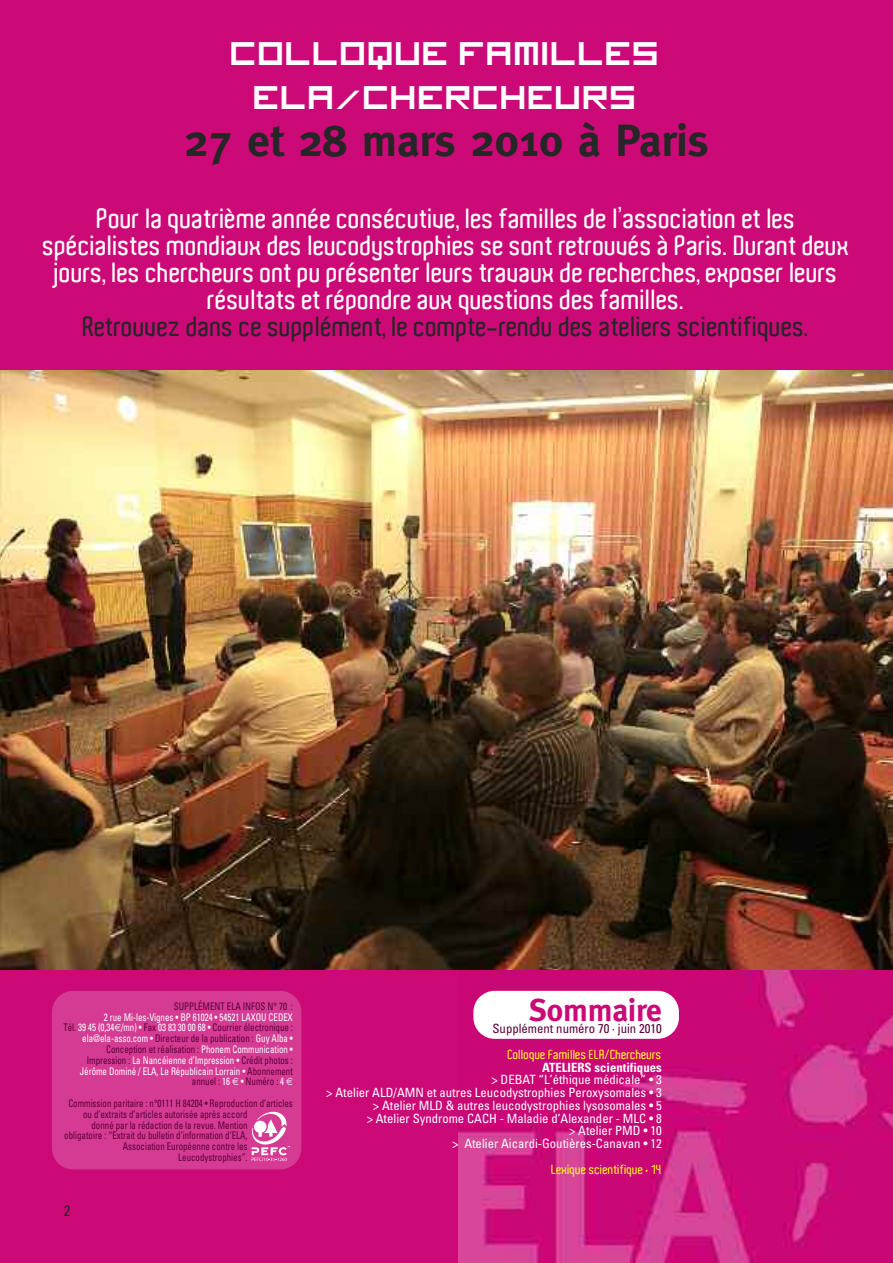
<style>
.page{position:relative;width:893px;height:1263px;background:#cb0a78}
.page>*{position:absolute;margin:0;border:0;box-sizing:border-box;transform-origin:0 0}
.t1{font:700 45px "Meta";color:#272627}
.t2{font:36.6px/44px "ELA imagine";color:#fff;text-align:center}
.t3{font:700 31.5px "Meta";color:#cb0a78}
.t4{font:600 27px/27px "Aldo";color:#fff;text-align:center}
.t5{font:600 27px "Aldo";color:#272627}
.t6{font:condensed 15px "Univers";color:#272627}
.t7{font:condensed 12.75px/12.8px "Univers";color:#fff;text-align:right}
.t8{font:600 12.75px "Aldo";color:#fff12a}
.t9{font:condensed 12.75px "Univers";color:#5a0038}
.t10{font:700 condensed 12.75px "Univers";color:#fff}
.t11{font:condensed 10.5px "Univers";color:#5a0038;scale:.85 1}
.t12{font:condensed 10.5px "Univers";color:#fff;scale:.85 1}
.s1{color:#fff}
.s2{color:#5a0038}
</style>
<div class="page">
<img style="left:458px;top:970px;width:435px;height:293px">
<div style="left:473px;top:991px;width:206px;height:48px;background:#fff;border-radius:21px"></div>
<img style="left:0;top:370px;width:893px;height:600px">
<div style="left:52px;top:991px;width:249px;height:178px;background:#d53b93"></div>
<h2 class="t2" style="left:232px;top:34px;width:431px">COLLOQUE FAMILLES<br>ELA/CHERCHEURS</h2>
<h1 class="t1" style="left:184px;top:114px;width:526px">27 et 28 mars 2010 à Paris</h1>
<p class="t4" style="left:43px;top:206px;width:808px">Pour la quatrième année consécutive, les familles de l’association et les spécialistes mondiaux des leucodystrophies se sont retrouvés à Paris. Durant deux jours, les chercheurs ont pu présenter leurs travaux de recherches, exposer leurs résultats et répondre aux questions des familles.</p>
<h3 class="t5" style="left:83px;top:313px;width:728px">Retrouvez dans ce supplément, le compte-rendu des ateliers scientifiques.</h3>
<p class="t11" style="left:174px;top:1002px;width:141px">SUPPLÉMENT ELA INFOS N° 70 :</p>
<p class="t12" style="left:104px;top:1013px;width:224px">2 rue Mi-les-Vignes • BP 61024 • 54521 LAXOU CEDEX</p>
<p class="t11" style="left:63px;top:1024px;width:272px">Tél. <span class="s1">39 45 (0,34 /mn) •</span> Fax <span class="s1">03 83 30 00 68 •</span> Courrier électronique :</p>
<p class="t12" style="left:82px;top:1034px;width:249px">ela@ela-asso.com • <span class="s2">Directeur de la publication :</span> Guy Alba •</p>
<p class="t11" style="left:106px;top:1045px;width:221px">Conception et réalisation : <span class="s1">Phonem Communication •</span></p>
<p class="t12" style="left:87px;top:1056px;width:244px"><span class="s2">Impression :</span> La Nancéienne d’Impression • <span class="s2">Crédit photos :</span></p>
<p class="t12" style="left:80px;top:1067px;width:252px">Jérôme Dominé / ELA, Le Républicain Lorrain • <span class="s2">Abonnement</span></p>
<p class="t11" style="left:192px;top:1078px;width:110px">annuel : <span class="s1">16 •</span> Numéro : <span class="s1">4</span></p>
<p class="t11" style="left:68px;top:1099px;width:266px">Commission paritaire : n°0111 H 84204 • Reproduction d’articles</p>
<p class="t11" style="left:83px;top:1110px;width:195px">ou d’extraits d’articles autorisée après accord</p>
<p class="t11" style="left:92px;top:1121px;width:185px">donné par la rédaction de la revue. Mention</p>
<p class="t11" style="left:64px;top:1132px;width:217px">obligatoire : “Extrait du bulletin d’information d’ELA,</p>
<p class="t11" style="left:123px;top:1142px;width:148px">Association Européenne contre les</p>
<p class="t11" style="left:178px;top:1153px;width:83px">Leucodystrophies”.</p>
<h3 class="t6" style="left:64px;top:1205px;width:8px">2</h3>
<h3 class="t3" style="left:529px;top:991px;width:134px">Sommaire</h3>
<p class="t9" style="left:493px;top:1024px;width:171px">Supplément numéro 70 · juin 2010</p>
<p class="t8" style="left:508px;top:1048px;width:155px">Colloque Familles ELA/Chercheurs</p>
<p class="t10" style="left:542px;top:1062px;width:121px">ATELIERS scientifiques</p>
<p class="t7" style="left:326px;top:1074px;width:337px">&gt; DEBAT “L’éthique médicale” • 3<br>&gt; Atelier ALD/AMN et autres Leucodystrophies Peroxysomales • 3 &gt; Atelier MLD &amp; autres leucodystrophies lysosomales • 5<br>&gt; Atelier Syndrome CACH - Maladie d’Alexander - MLC • 8<br>&gt; Atelier PMD • 10<br>&gt; Atelier Aicardi-Goutières-Canavan • 12</p>
<p class="t8" style="left:551px;top:1163px;width:112px">Lexique scientifique • 14</p>
</div>
